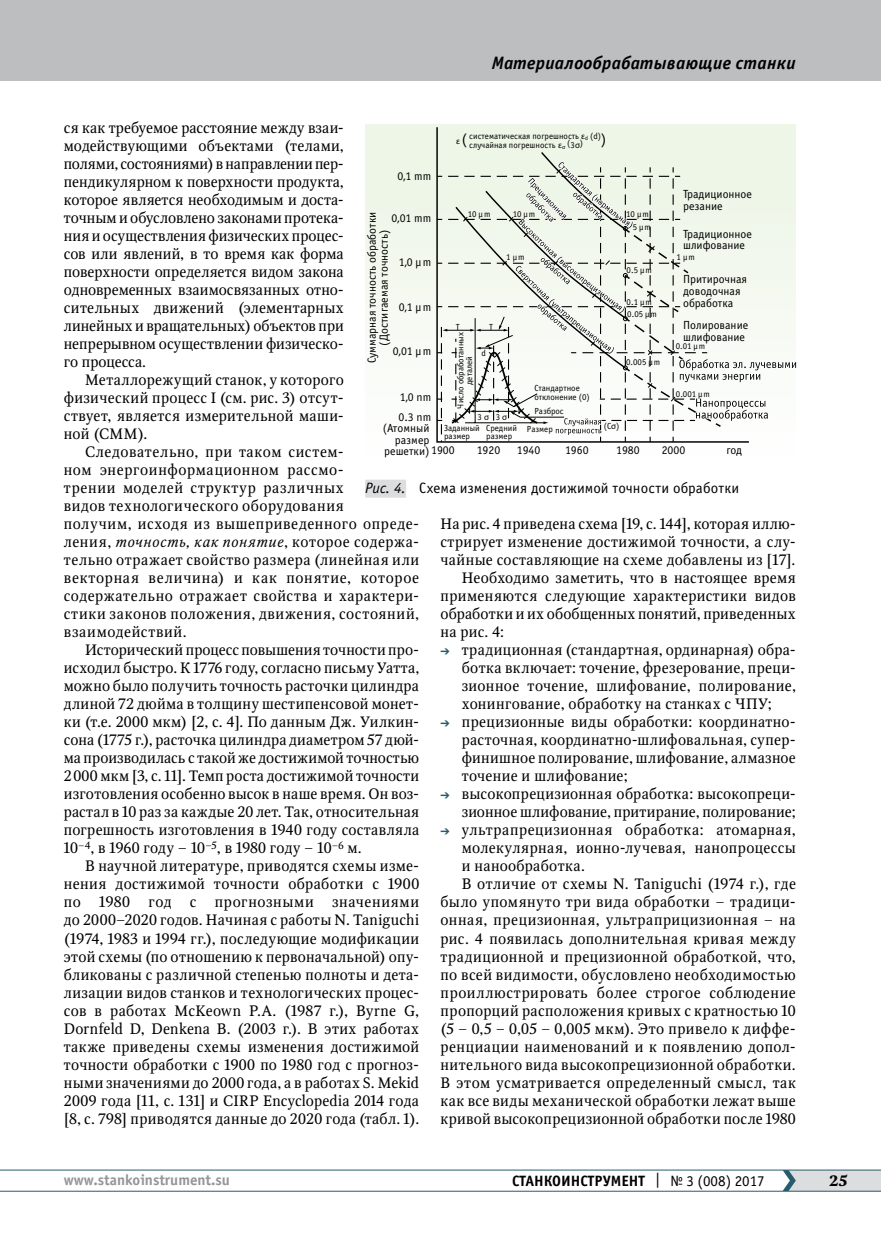
<style>
.page{position:relative;width:881px;height:1234px;background:#fff}
.page>*{position:absolute;margin:0;border:0;box-sizing:border-box;transform-origin:0 0}
.t1{font:italic 700 18px "Officina Sans C";letter-spacing:.015em;color:#000}
.t2{font:15px/18px "Octava";letter-spacing:.03em;color:#000;text-align:justify}
.t3{font:15px "Officina Sans C";letter-spacing:.005em;color:#000}
.t4{font:15px "Octava";letter-spacing:.01em;color:#000}
.t5{font:700 15px "Officina Sans C";color:#000}
.t6{font:700 15px "Officina Sans C";color:#939598}
.t7{font:700 15px "Octava";color:#000}
.t8{font:14.7px "Officina Sans C";color:#000}
.t9{font:11.7px/11.7px "Officina Sans C";color:#000}
.t10{font:8.85px/8.9px "Officina Sans C";color:#000}
.t11{font:8.85px "Myriad Pro";color:#000}
.s1{font-style:italic}
.s2{font-family:"Myriad Pro"}
.s3{font-family:"Officina Sans C";font-size:14.7px}
.s4{color:#285b6e}
.s5{font-weight:400}
</style>
<div class="page">
<hr style="left:0;top:1190px;width:880px;height:1px;background:#285b6e">
<hr style="left:0;top:1169px;width:880px;height:1px;background:#285b6e">
<svg style="left:782px;top:1169px;width:98px;height:21px;background:#cbd1d4"></svg>
<div style="left:0;top:0;width:880px;height:81px;background:#bcbec0"></div>
<div style="left:365px;top:479px;width:41px;height:18px;background:#dcddde"></div>
<div style="left:365px;top:124px;width:430px;height:333px;background:#f5faf2"></div>
<svg style="left:435px;top:127px;width:315px;height:316px"></svg>
<svg style="left:437px;top:151px;width:359px;height:291px"></svg>
<svg style="left:462px;top:168px;width:213px;height:234px"></svg>
<p class="t1" style="left:491px;top:53px;width:305px">Материалообрабатывающие станки</p>
<p class="t2" style="left:64px;top:119px;width:281px">ся как требуемое расстояние между взаи&shy;модействующими объектами (телами, полями, состояниями) в направлении пер&shy;пендикулярном к поверхности продукта, которое является необходимым и доста&shy;точным и обусловлено законами протека&shy;ния и осуществления физических процес&shy;сов или явлений, в то время как форма поверхности определяется видом закона одновременных взаимосвязанных отно&shy;сительных движений (элементарных линейных и вращательных) объектов при непрерывном осуществлении физическо&shy;го процесса.</p>
<p class="t2" style="left:64px;top:371px;width:281px;text-indent:21px">Металлорежущий станок, у которого физический процесс I (см. рис. 3) отсут&shy;ствует, является измерительной маши&shy;ной (CMM).</p>
<p class="t2" style="left:64px;top:443px;width:357px;text-align:left;text-indent:21px">Следовательно, при таком систем-<br>ном энергоинформационном рассмо-<br>трении моделей структур различных<br>видов технологического оборудования<br>получим, исходя из вышеприведенного опреде&shy;ления, <span class="s1">точность, как понятие</span>, которое содержа&shy;тельно отражает свойство размера (линейная или векторная величина) и как понятие, которое содержательно отражает свойства и характери&shy;стики законов положения, движения, состояний, взаимодействий.</p>
<p class="t2" style="left:64px;top:641px;width:357px;text-indent:21px">Исторический процесс повышения точности про&shy;исходил быстро. К 1776 году, согласно письму Уатта, можно было получить точность расточки цилиндра длиной 72 дюйма в толщину шестипенсовой монет&shy;ки (т.е. 2000 мкм) [2, с. 4]. По данным Дж. Уилкин&shy;сона (1775 г.), расточка цилиндра диаметром 57 дюй&shy;ма производилась с такой же достижимой точностью 2000 мкм [3, с. 11]. Темп роста достижимой точности изготовления особенно высок в наше время. Он воз&shy;растал в 10 раз за каждые 20 лет. Так, относительная погрешность изготовления в 1940 году составляла 10<sup>–4</sup>, в 1960 году − 10<sup>–5</sup>, в 1980 году – 10<sup>–6</sup> м.</p>
<p class="t2" style="left:64px;top:857px;width:357px;text-indent:21px">В научной литературе, приводятся схемы изме&shy;нения достижимой точности обработки с 1900 по 1980 год с прогнозными значениями до 2000−2020 годов. Начиная с работы N. Taniguchi (1974, 1983 и 1994 гг.), последующие модификации этой схемы (по отношению к первоначальной) опу&shy;бликованы с различной степенью полноты и дета&shy;лизации видов станков и технологических процес&shy;сов в работах McKeown P.A. (1987 г.), Byrne G, Dornfeld D, Denkena B. (2003 г.). В этих работах также приведены схемы изменения достижимой точности обработки с 1900 по 1980 год с прогноз&shy;ными значениями до 2000 года, а в работах S. Mekid 2009 года [11, с. 131] и CIRP Encyclopedia 2014 года [8, с. 798] приводятся данные до 2020 года (табл. 1).</p>
<p class="t10" style="left:469px;top:132px;width:133px">систематическая погрешность <span class="s2">ε</span><sub>d</sub> (d) cлучайная погрешность</p>
<p class="t11" style="left:456px;top:136px;width:13px">ε <span class="s3">(</span></p>
<p class="t8" style="left:600px;top:131px;width:7px">)</p>
<p class="t10" style="left:558px;top:139px;width:26px"><span class="s2">ε</span><sub>σ</sub> (3<span class="s2">σ</span>)</p>
<p class="t9" style="left:397px;top:170px;width:35px">0,1 mm</p>
<p class="t9" style="left:391px;top:213px;width:41px">0,01 mm</p>
<p class="t9" style="left:398px;top:257px;width:34px">1,0 µm</p>
<p class="t9" style="left:398px;top:301px;width:34px">0,1 µm</p>
<p class="t9" style="left:393px;top:345px;width:40px">0,01 µm</p>
<p class="t9" style="left:398px;top:386px;width:34px;line-height:20.5px">1,0 nm<br>0.3 nm</p>
<p class="t9" style="left:682px;top:188px;width:70px">Традиционное резание</p>
<p class="t10" style="left:467px;top:210px;width:24px">10 µm</p>
<p class="t10" style="left:512px;top:210px;width:24px">10 µm</p>
<p class="t10" style="left:626px;top:208px;width:26px;line-height:13.2px;text-align:right">10 µm<br>5 µm</p>
<p class="t10" style="left:626px;top:266px;width:27px">0.5 µm</p>
<p class="t10" style="left:626px;top:295px;width:32px;line-height:12.1px">0.1 µm<br>0.05 µm</p>
<p class="t9" style="left:366px;top:363px;width:153px;text-align:center;rotate:-90deg">Суммарная точность обработки (Достигаемая точность)</p>
<p class="t9" style="left:682px;top:228px;width:70px">Традиционное шлифование</p>
<p class="t10" style="left:506px;top:252px;width:20px">1 µm</p>
<p class="t10" style="left:676px;top:252px;width:20px">1 µm</p>
<p class="t9" style="left:682px;top:273px;width:66px">Притирочная доводочная обработка</p>
<p class="t9" style="left:682px;top:319px;width:67px">Полирование шлифование</p>
<p class="t10" style="left:456px;top:323px;width:5px">Т</p>
<p class="t10" style="left:489px;top:323px;width:5px">Т</p>
<p class="t10" style="left:481px;top:349px;width:6px">d</p>
<p class="t10" style="left:456px;top:408px;width:78px;text-align:center;rotate:-90deg">Число обработанных деталей</p>
<p class="t10" style="left:675px;top:342px;width:31px">0.01 µm</p>
<p class="t10" style="left:626px;top:357px;width:36px">0.005 µm</p>
<p class="t10" style="left:534px;top:383px;width:57px">Стандартное отклонение (0)</p>
<p class="t10" style="left:675px;top:390px;width:36px">0.001 µm</p>
<p class="t10" style="left:534px;top:407px;width:31px">Разброс</p>
<p class="t10" style="left:477px;top:413px;width:31px">3 <span class="s2">σ</span> 3 <span class="s2">σ</span></p>
<p class="t10" style="left:603px;top:421px;width:17px">(С<span class="s2">σ</span>)</p>
<p class="t9" style="left:382px;top:422px;width:48px;text-align:right">(Атомный размер решетки)</p>
<p class="t10" style="left:444px;top:423px;width:37px">Заданный размер</p>
<p class="t10" style="left:486px;top:423px;width:32px">Средний размер</p>
<p class="t10" style="left:526px;top:424px;width:27px">Размер</p>
<p class="t9" style="left:431px;top:444px;width:25px">1900</p>
<p class="t9" style="left:476px;top:444px;width:25px">1920</p>
<p class="t9" style="left:516px;top:444px;width:25px">1940</p>
<p class="t9" style="left:565px;top:444px;width:25px">1960</p>
<p class="t9" style="left:616px;top:444px;width:25px">1980</p>
<p class="t9" style="left:661px;top:444px;width:25px">2000</p>
<p class="t9" style="left:726px;top:444px;width:17px">год</p>
<p class="t3" style="left:365px;top:480px;width:375px"><span class="s1">Рис. 4.</span> Схема изменения достижимой точности обработки</p>
<p class="t2" style="left:440px;top:515px;width:357px">На рис. 4 приведена схема [19, с. 144], которая иллю-</p>
<p class="t2" style="left:440px;top:533px;width:357px">стрирует изменение достижимой точности, а слу-</p>
<p class="t2" style="left:440px;top:551px;width:356px">чайные составляющие на схеме добавлены из [17].</p>
<p class="t2" style="left:461px;top:569px;width:335px">Необходимо заметить, что в настоящее время</p>
<p class="t2" style="left:440px;top:587px;width:357px">применяются следующие характеристики видов</p>
<p class="t2" style="left:440px;top:605px;width:356px">обработки и их обобщенных понятий, приведенных</p>
<p class="t2" style="left:440px;top:623px;width:65px">на рис. 4:</p>
<p class="t2" style="left:461px;top:641px;width:335px;text-indent:-21px"><span class="s4">➔</span> традиционная (стандартная, ординарная) обра&shy;ботка включает: точение, фрезерование, преци&shy;зионное точение, шлифование, полирование, хонингование, обработку на станках с ЧПУ;</p>
<p class="t2" style="left:461px;top:713px;width:335px;text-indent:-21px"><span class="s4">➔</span> прецизионные виды обработки: координатно&shy;расточная, координатно-шлифовальная, супер&shy;финишное полирование, шлифование, алмазное точение и шлифование;</p>
<p class="t2" style="left:440px;top:785px;width:357px;text-align:right"><span class="s4">➔</span> высокопрецизионная обработка: высокопреци&shy;зионное шлифование, притирание, полирование;</p>
<p class="t2" style="left:440px;top:821px;width:357px"><span class="s4">➔</span> ультрапрецизионная обработка: атомарная,</p>
<p class="t2" style="left:461px;top:839px;width:335px">молекулярная, ионно-лучевая, нанопроцессы</p>
<p class="t2" style="left:461px;top:857px;width:125px">и нанообработка.</p>
<p class="t2" style="left:461px;top:875px;width:335px">В отличие от схемы N. Taniguchi (1974 г.), где</p>
<p class="t2" style="left:440px;top:893px;width:357px">было упомянуто три вида обработки − традици-</p>
<p class="t2" style="left:440px;top:911px;width:356px">онная, прецизионная, ультраприцизионная − на</p>
<p class="t2" style="left:440px;top:929px;width:356px">рис. 4 появилась дополнительная кривая между</p>
<p class="t2" style="left:440px;top:947px;width:356px">традиционной и прецизионной обработкой, что,</p>
<p class="t2" style="left:440px;top:965px;width:357px">по всей видимости, обусловлено необходимостью</p>
<p class="t2" style="left:440px;top:983px;width:356px">проиллюстрировать более строгое соблюдение</p>
<p class="t2" style="left:440px;top:1001px;width:357px">пропорций расположения кривых с кратностью 10</p>
<p class="t2" style="left:440px;top:1019px;width:357px">(5 – 0,5 – 0,05 – 0,005 мкм). Это привело к диффе-</p>
<p class="t2" style="left:440px;top:1037px;width:357px">ренциации наименований и к появлению допол-</p>
<p class="t2" style="left:440px;top:1055px;width:357px">нительного вида высокопрецизионной обработки.</p>
<p class="t2" style="left:440px;top:1073px;width:357px">В этом усматривается определенный смысл, так</p>
<p class="t2" style="left:440px;top:1091px;width:356px">как все виды механической обработки лежат выше</p>
<p class="t4" style="left:440px;top:1108px;width:357px">кривой высокопрецизионной обработки после 1980</p>
<p class="t6" style="left:64px;top:1171px;width:168px">www.stankoinstrument.su</p>
<p class="t5" style="left:512px;top:1171px;width:254px">СТАНКОИНСТРУМЕНТ <span class="s5">| № 3 (008) 2017</span></p>
<p class="t7" style="left:828px;top:1170px;width:20px">25</p>
</div>
